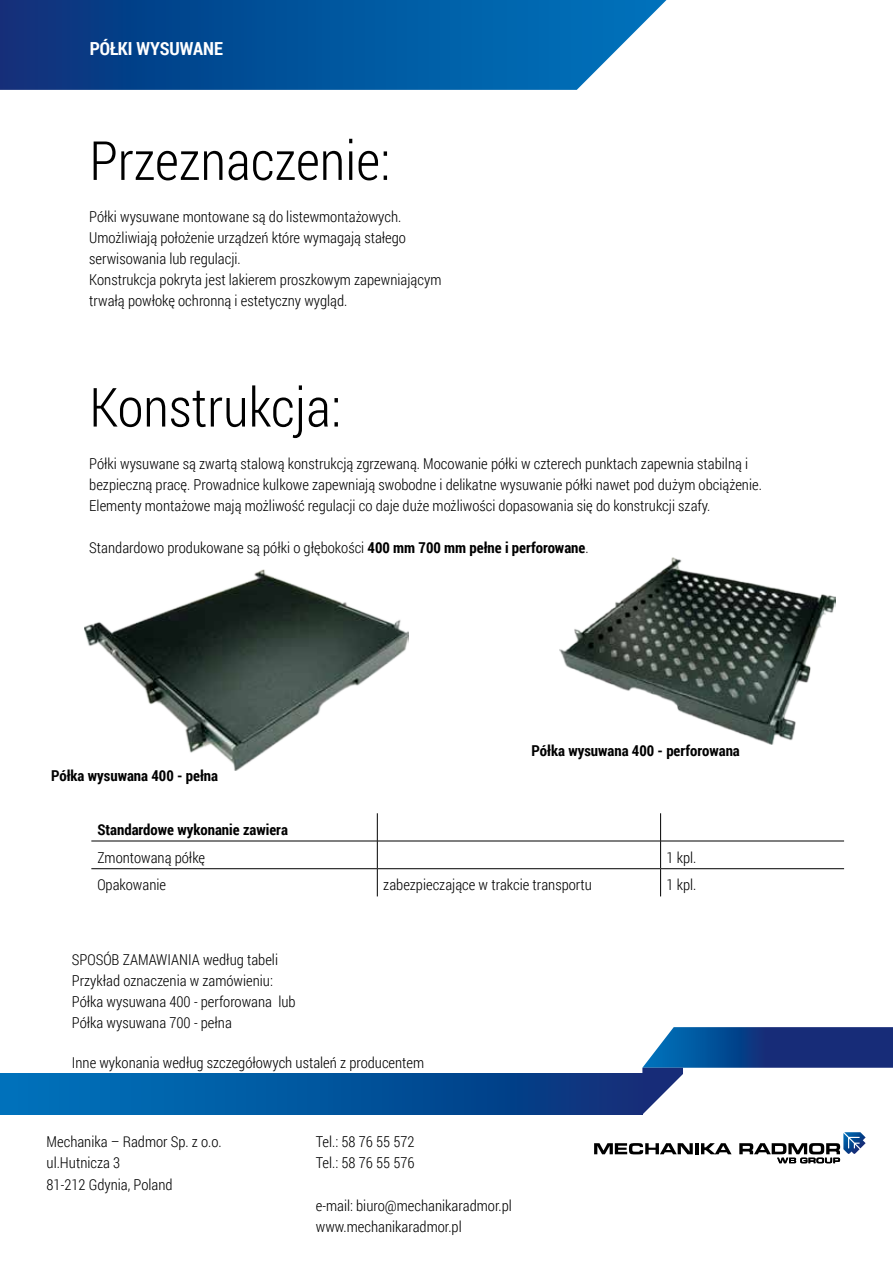
<style>
.page{position:relative;width:893px;height:1263px;background:#fff}
.page>*{position:absolute;margin:0;border:0;box-sizing:border-box;transform-origin:0 0}
.t1{font:300 54px "Roboto Condensed";color:#000}
.t2{font:700 18px "Roboto Condensed";color:#fff}
.t3{font:300 15px/21px "Roboto Condensed";color:#000}
.t4{font:700 15px "Roboto Condensed";color:#000}
.s1{font-weight:700}
</style>
<div class="page">
<svg style="left:0;top:0;width:666px;height:90px;background:#125da1"></svg>
<hr style="left:91px;top:868px;width:286px;height:1px;background:#000">
<hr style="left:377px;top:868px;width:284px;height:1px;background:#000">
<svg style="left:377px;top:813px;width:1px;height:83px"></svg>
<hr style="left:661px;top:868px;width:183px;height:1px;background:#000">
<svg style="left:660px;top:813px;width:1px;height:83px"></svg>
<hr style="left:91px;top:841px;width:286px;height:1px;background:#000">
<hr style="left:377px;top:841px;width:284px;height:1px;background:#000">
<hr style="left:661px;top:841px;width:183px;height:1px;background:#000">
<svg style="left:97px;top:840px;width:192px;height:2px"></svg>
<svg style="left:739px;top:1143px;width:101px;height:20px"></svg>
<img style="left:843px;top:1132px;width:23px;height:22px">
<svg style="left:594px;top:1143px;width:138px;height:11px"></svg>
<svg style="left:642px;top:1027px;width:251px;height:87px"></svg>
<div style="left:0;top:1074px;width:642px;height:40px;background:linear-gradient(to right,#0076be,#0a327b)"></div>
<img style="left:560px;top:558px;width:275px;height:186px">
<img style="left:84px;top:569px;width:324px;height:202px">
<p class="t2" style="left:90px;top:36px;width:135px">PÓŁKI WYSUWANE</p>
<h1 class="t1" style="left:89px;top:123px;width:303px">Przeznaczenie:</h1>
<p class="t3" style="left:89px;top:206px;width:354px">Półki wysuwane montowane są do listewmontażowych.<br>Umożliwiają położenie urządzeń które wymagają stałego serwisowania lub regulacji.<br>Konstrukcja pokryta jest lakierem proszkowym zapewniającym trwałą powłokę ochronną i estetyczny wygląd.</p>
<h1 class="t1" style="left:89px;top:370px;width:254px">Konstrukcja:</h1>
<p class="t3" style="left:89px;top:452px;width:674px">Półki wysuwane są zwartą stalową konstrukcją zgrzewaną. Mocowanie półki w czterech punktach zapewnia stabilną i bezpieczną pracę. Prowadnice kulkowe zapewniają swobodne i delikatne wysuwanie półki nawet pod dużym obciążenie.<br>Elementy montażowe mają możliwość regulacji co daje duże możliwości dopasowania się do konstrukcji szafy.</p>
<p class="t3" style="left:89px;top:536px;width:501px">Standardowo produkowane są półki o głębokości <span class="s1">400 mm 700 mm pełne i perforowane</span>.</p>
<p class="t4" style="left:51px;top:765px;width:169px">Półka wysuwana 400 - pełna</p>
<p class="t4" style="left:531px;top:740px;width:210px">Półka wysuwana 400 - perforowana</p>
<p class="t4" style="left:97px;top:819px;width:192px">Standardowe wykonanie zawiera</p>
<p class="t3" style="left:97px;top:846px;width:109px">Zmontowaną półkę</p>
<p class="t3" style="left:667px;top:846px;width:31px">1 kpl.</p>
<p class="t3" style="left:97px;top:874px;width:70px">Opakowanie</p>
<p class="t3" style="left:383px;top:874px;width:210px">zabezpieczające w trakcie transportu</p>
<p class="t3" style="left:667px;top:874px;width:31px">1 kpl.</p>
<p class="t3" style="left:72px;top:949px;width:225px">SPOSÓB ZAMAWIANIA według tabeli<br>Przykład oznaczenia w zamówieniu:<br>Półka wysuwana 400 - perforowana lub<br>Półka wysuwana 700 - pełna</p>
<p class="t3" style="left:72px;top:1052px;width:354px">Inne wykonania według szczegółowych ustaleń z producentem</p>
<p class="t3" style="left:47px;top:1131px;width:177px">Mechanika – Radmor Sp. z o.o. ul.Hutnicza 3<br>81-212 Gdynia, Poland</p>
<p class="t3" style="left:316px;top:1131px;width:100px">Tel.: 58 76 55 572<br>Tel.: 58 76 55 576</p>
<p class="t3" style="left:316px;top:1194px;width:198px">e-mail: biuro@mechanikaradmor.pl www.mechanikaradmor.pl</p>
</div>
